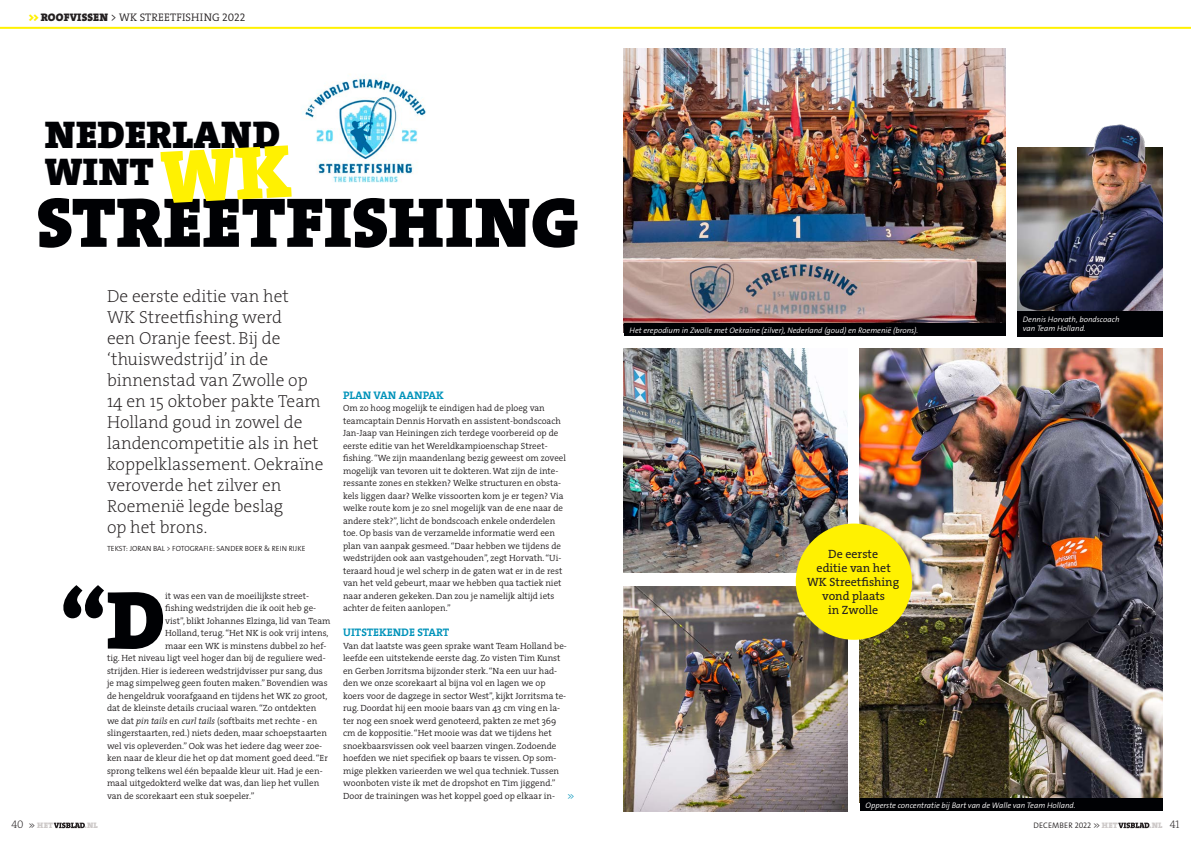
<style>
.page{position:relative;width:1191px;height:842px;background:#fff}
.page>*{position:absolute;margin:0;border:0;box-sizing:border-box;transform-origin:0 0}
.t1{font:83.1px "The Serif HP9 Blk";color:#000104}
.t2{font:71px "The Serif HP9 Blk";letter-spacing:.005em;color:#000104}
.t3{font:38.9px/37px "The Serif HP9 Blk";letter-spacing:.005em;color:#000104}
.t4{font:17.5px/21px "The Serif HP2 Ex Lig";color:#231f20}
.t5{font:12px/14px "The Serif HP5 Plain";color:#231f20;text-align:center}
.t6{font:11px "The Serif HP4 Se Lig";letter-spacing:.015em;color:#231f20}
.t7{font:11px "The Serif HP7 Bld";color:#0093ba}
.t8{font:9px/12.5px "The Serif HP4 Se Lig";color:#231f20}
.t9{font:300 8.5px "The Sans Os F";color:#0093ba}
.t10{font:italic 300 8px/9px "The Sans Os F";color:#fff}
.t11{font:300 8px "The Sans Os F";letter-spacing:.02em;color:#231f20}
.t12{font:8px "The Serif HP9 Blk";letter-spacing:.03em;color:#cdc9c8}
.t13{font:300 7.5px "The Sans Os F";color:#231f20}
.s1{font-family:"The Serif HP9 Blk";color:#fff101}
.s2{font-family:"The Serif HP9 Blk"}
.s3{font-family:"The Serif HP4 Se Lig IT"}
.s4{font-family:"The Serif HP2 Ex Lig";font-size:11px;color:#231f20}
.s5{font-family:"The Sans Os F";font-weight:300;color:#231f20}
.s6{font-family:"The Serif HP9 Blk";font-weight:400;color:#cdc9c8}
</style>
<div class="page">
<img style="left:624px;top:349px;width:224px;height:223px">
<img style="left:860px;top:348px;width:302px;height:450px">
<img style="left:624px;top:49px;width:381px;height:275px">
<img style="left:303px;top:76px;width:123px;height:107px">
<img style="left:1017px;top:124px;width:145px;height:187px">
<svg style="left:54px;top:822px;width:31px;height:6px"></svg>
<svg style="left:1118px;top:822px;width:31px;height:6px"></svg>
<hr style="left:0;top:27px;width:1191px;height:2px;background:#fff101">
<div style="left:860px;top:798px;width:302px;height:13px;background:#000104"></div>
<div style="left:624px;top:324px;width:381px;height:12px;background:#000104"></div>
<div style="left:1017px;top:311px;width:145px;height:25px;background:#000104"></div>
<img style="left:624px;top:586px;width:224px;height:225px">
<div style="left:795px;top:524px;width:117px;height:116px;background:#fff101;border-radius:50%"></div>
<p class="t6" style="left:28px;top:10px;width:218px"><span class="s1">&gt;&gt;</span><span class="s2">ROOFVISSEN</span> &gt; WK STREETFISHING 2022</p>
<h3 class="t3" style="left:45px;top:116px;width:237px">NEDERLAND<br>WINT</h3>
<h2 class="t2" style="left:37px;top:174px;width:543px">STREETFISHING</h2>
<p class="t4" style="left:107px;top:285px;width:218px">De eerste editie van het<br>WK Streetfishing werd<br>een Oranje feest. Bij de ‘thuiswedstrijd’ in de binnenstad van Zwolle op<br>14 en 15 oktober pakte Team<br>Holland goud in zowel de landencompetitie als in het koppelklassement. Oekraïne veroverde het zilver en<br>Roemenië legde beslag<br>op het brons.</p>
<p class="t13" style="left:107px;top:543px;width:200px">TEKST: JORAN BAL &gt; FOTOGRAFIE: SANDER BOER &amp; REIN RIJKE</p>
<h1 class="t1" style="left:60px;top:564px;width:107px">“D</h1>
<p class="t8" style="left:165px;top:589px;width:145px">it was een van de moeilijkste street-</p>
<p class="t8" style="left:165px;top:602px;width:153px">fishing wedstrijden die ik ooit heb ge-</p>
<p class="t8" style="left:165px;top:614px;width:167px">vist”, blikt Johannes Elzinga, lid van Team</p>
<p class="t8" style="left:165px;top:627px;width:165px">Holland, terug. “Het NK is ook vrij intens,</p>
<p class="t8" style="left:165px;top:639px;width:163px">maar een WK is minstens dubbel zo hef-</p>
<p class="t8" style="left:107px;top:652px;width:220px">tig. Het niveau ligt veel hoger dan bij de reguliere wed-</p>
<p class="t8" style="left:107px;top:664px;width:217px">strijden. Hier is iedereen wedstrijdvisser pur sang, dus</p>
<p class="t8" style="left:107px;top:677px;width:222px">je mag simpelweg geen fouten maken.” Bovendien was</p>
<p class="t8" style="left:107px;top:689px;width:222px">de hengeldruk voorafgaand en tijdens het WK zo groot,</p>
<p class="t8" style="left:107px;top:702px;width:211px">dat de kleinste details cruciaal waren. “Zo ontdekten</p>
<p class="t8" style="left:107px;top:714px;width:212px">we dat <span class="s3">pin tails</span> en <span class="s3">curl tails</span> (softbaits met rechte - en</p>
<p class="t8" style="left:107px;top:727px;width:221px">slingerstaarten, red.) niets deden, maar schoepstaarten</p>
<p class="t8" style="left:107px;top:739px;width:217px">wel vis opleverden.” Ook was het iedere dag weer zoe-</p>
<p class="t8" style="left:107px;top:752px;width:222px">ken naar de kleur die het op dat moment goed deed. “Er</p>
<p class="t8" style="left:107px;top:764px;width:217px">sprong telkens wel één bepaalde kleur uit. Had je een-</p>
<p class="t8" style="left:107px;top:777px;width:214px">maal uitgedokterd welke dat was, dan liep het vullen</p>
<p class="t8" style="left:107px;top:789px;width:149px">van de scorekaart een stuk soepeler.”</p>
<p class="t7" style="left:343px;top:387px;width:102px">PLAN VAN AANPAK</p>
<p class="t8" style="left:343px;top:402px;width:224px">Om zo hoog mogelijk te eindigen had de ploeg van teamcaptain Dennis Horvath en assistent-bondscoach Jan-Jaap van Heiningen zich terdege voorbereid op de eerste editie van het Wereldkampioenschap Street&shy;fishing. “We zijn maandenlang bezig geweest om zoveel mogelijk van tevoren uit te dokteren. Wat zijn de inte&shy;ressante zones en stekken? Welke structuren en obsta&shy;kels liggen daar? Welke vissoorten kom je er tegen? Via welke route kom je zo snel mogelijk van de ene naar de andere stek?”, licht de bondscoach enkele onderdelen toe. Op basis van de verzamelde informatie werd een plan van aanpak gesmeed. “Daar hebben we tijdens de wedstrijden ook aan vastgehouden”, zegt Horvath. “Ui&shy;teraard houd je wel scherp in de gaten wat er in de rest van het veld gebeurt, maar we hebben qua tactiek niet naar anderen gekeken. Dan zou je namelijk altijd iets achter de feiten aanlopen.”</p>
<p class="t7" style="left:343px;top:625px;width:108px">UITSTEKENDE START</p>
<p class="t8" style="left:343px;top:639px;width:225px">Van dat laatste was geen sprake want Team Holland be&shy;leefde een uitstekende eerste dag. Zo visten Tim Kunst en Gerben Jorritsma bijzonder sterk. “Na een uur had&shy;den we onze scorekaart al bijna vol en lagen we op koers voor de dagzege in sector West”, kijkt Jorritsma te&shy;rug. Doordat hij een mooie baars van 43 cm ving en la&shy;ter nog een snoek werd genoteerd, pakten ze met 369 cm de koppositie. “Het mooie was dat we tijdens het snoekbaarsvissen ook veel baarzen vingen. Zodoende hoefden we niet specifiek op baars te vissen. Op som&shy;mige plekken varieerden we wel qua techniek. Tussen woonboten viste ik met de dropshot en Tim jiggend.” Door de trainingen was het koppel goed op elkaar in-</p>
<p class="t9" style="left:567px;top:790px;width:9px">&gt;&gt;</p>
<p class="t10" style="left:629px;top:326px;width:290px">Het erepodium in Zwolle met Oekraïne (zilver), Nederland (goud) en Roemenië (brons).</p>
<p class="t10" style="left:1023px;top:315px;width:98px">Dennis Horvath, bondscoach van Team Holland.</p>
<h3 class="t5" style="left:807px;top:547px;width:94px">De eerste<br>editie van het<br>WK Streetfishing vond plaats<br>in Zwolle</h3>
<p class="t10" style="left:865px;top:801px;width:211px">Opperste concentratie bij Bart van de Walle van Team Holland.</p>
<p class="t12" style="left:11px;top:820px;width:43px"><span class="s4">40</span> <span class="s5">&gt;&gt;</span> HET</p>
<p class="t12" style="left:85px;top:820px;width:15px">.NL</p>
<p class="t11" style="left:1033px;top:820px;width:86px">DECEMBER 2022 &gt;&gt; <span class="s6">HET</span></p>
<p class="t12" style="left:1149px;top:820px;width:32px">.NL <span class="s4">41</span></p>
</div>
